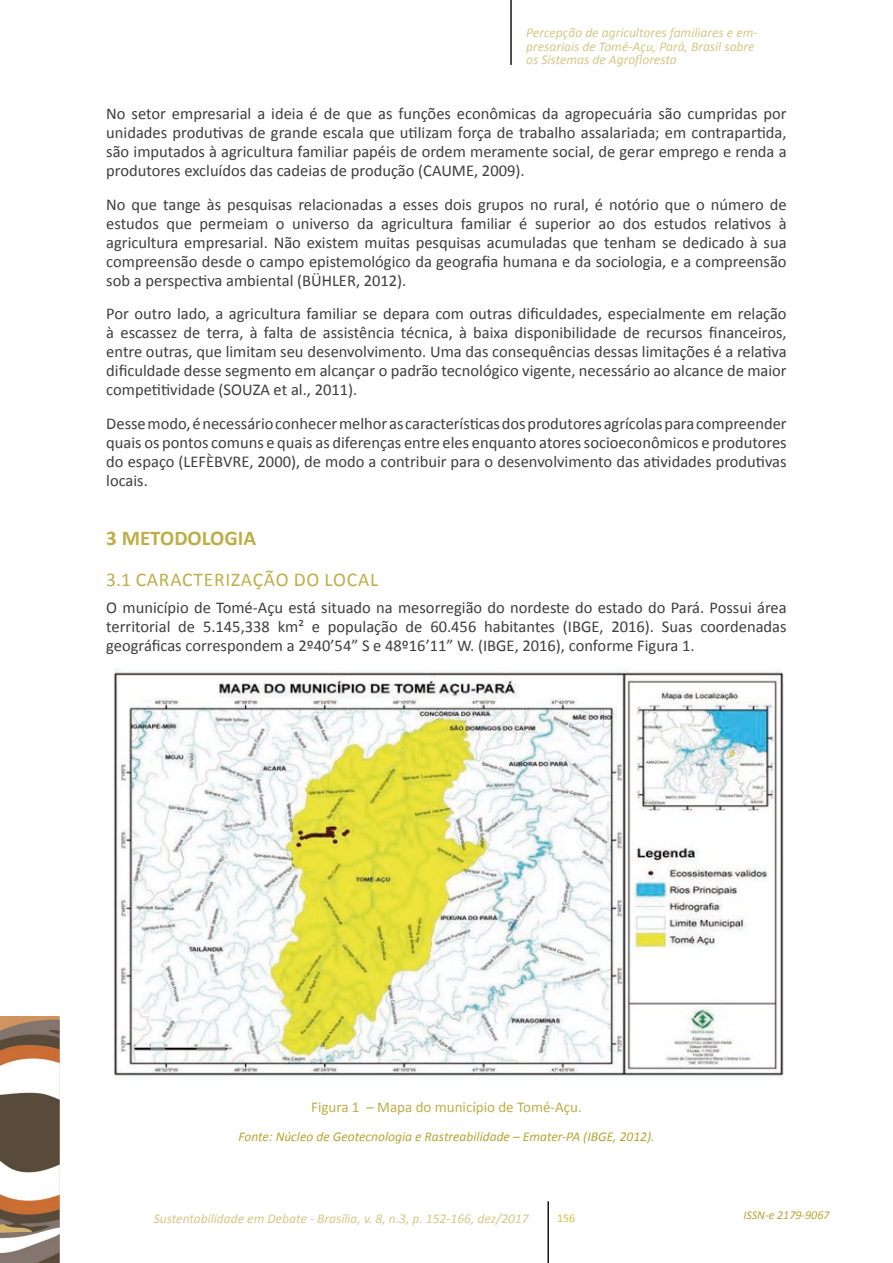
<style>
.page{position:relative;width:893px;height:1263px;background:#fff}
.page>*{position:absolute;margin:0;border:0;box-sizing:border-box;transform-origin:0 0}
.t1{font:700 21px "Calibri";color:#beae48}
.t2{font:19.5px "Calibri";letter-spacing:.04em;color:#beae48}
.t3{font:16.5px/18.9px "Calibri";color:#3e3e40;text-align:justify}
.t4{font:15px "Calibri";color:#beae48}
.t5{font:italic 13.5px/13.5px "Calibri";color:#d3c887}
.t6{font:italic 13.5px "Calibri";color:#b6a533}
.t7{font:italic 12px "Calibri";color:#b6a533}
.t8{font:12px "Calibri";color:#d6c139}
</style>
<div class="page">
<hr style="left:510px;top:0;width:2px;height:65px;background:#1a171c">
<img style="left:0;top:1016px;width:60px;height:247px">
<hr style="left:547px;top:1201px;width:2px;height:62px;background:#1a171c">
<img style="left:113px;top:669px;width:671px;height:408px">
<p class="t5" style="left:526px;top:26px;width:233px">Percepção de agricultores familiares e em&shy;presariais de Tomé-Açu, Pará, Brasil sobre os Sistemas de Agrofloresta</p>
<p class="t3" style="left:106px;top:104px;width:682px">No setor empresarial a ideia é de que as funções econômicas da agropecuária são cumpridas por unidades produtivas de grande escala que utilizam força de trabalho assalariada; em contrapartida, são imputados à agricultura familiar papéis de ordem meramente social, de gerar emprego e renda a produtores excluídos das cadeias de produção (CAUME, 2009).</p>
<p class="t3" style="left:106px;top:195px;width:682px">No que tange às pesquisas relacionadas a esses dois grupos no rural, é notório que o número de estudos que permeiam o universo da agricultura familiar é superior ao dos estudos relativos à agricultura empresarial. Não existem muitas pesquisas acumuladas que tenham se dedicado à sua compreensão desde o campo epistemológico da geografia humana e da sociologia, e a compreensão sob a perspectiva ambiental (BÜHLER, 2012).</p>
<p class="t3" style="left:106px;top:305px;width:682px">Por outro lado, a agricultura familiar se depara com outras dificuldades, especialmente em relação à escassez de terra, à falta de assistência técnica, à baixa disponibilidade de recursos financeiros, entre outras, que limitam seu desenvolvimento. Uma das consequências dessas limitações é a relativa dificuldade desse segmento em alcançar o padrão tecnológico vigente, necessário ao alcance de maior competitividade (SOUZA et al., 2011).</p>
<p class="t3" style="left:106px;top:414px;width:682px">Desse modo, é necessário conhecer melhor as características dos produtores agrícolas para compreender quais os pontos comuns e quais as diferenças entre eles enquanto atores socioeconômicos e produtores do espaço (LEFÈBVRE, 2000), de modo a contribuir para o desenvolvimento das atividades produtivas locais.</p>
<p class="t1" style="left:106px;top:524px;width:151px">3 METODOLOGIA</p>
<p class="t2" style="left:106px;top:567px;width:273px">3.1 CARACTERIZAÇÃO DO LOCAL</p>
<p class="t3" style="left:106px;top:598px;width:682px">O município de Tomé-Açu está situado na mesorregião do nordeste do estado do Pará. Possui área territorial de 5.145,338 km² e população de 60.456 habitantes (IBGE, 2016). Suas coordenadas geográficas correspondem a 2º40’54” S e 48º16’11” W. (IBGE, 2016), conforme Figura 1.</p>
<p class="t4" style="left:311px;top:1098px;width:272px">Figura 1 – Mapa do município de Tomé-Açu.</p>
<p class="t6" style="left:238px;top:1127px;width:418px">Fonte: Núcleo de Geotecnologia e Rastreabilidade – Emater-PA (IBGE, 2012).</p>
<p class="t5" style="left:154px;top:1212px;width:376px">Sustentabilidade em Debate - Brasília, v. 8, n.3, p. 152-166, dez/2017</p>
<p class="t7" style="left:743px;top:1207px;width:88px">ISSN-e 2179-9067</p>
<p class="t8" style="left:557px;top:1210px;width:20px">156</p>
</div>
